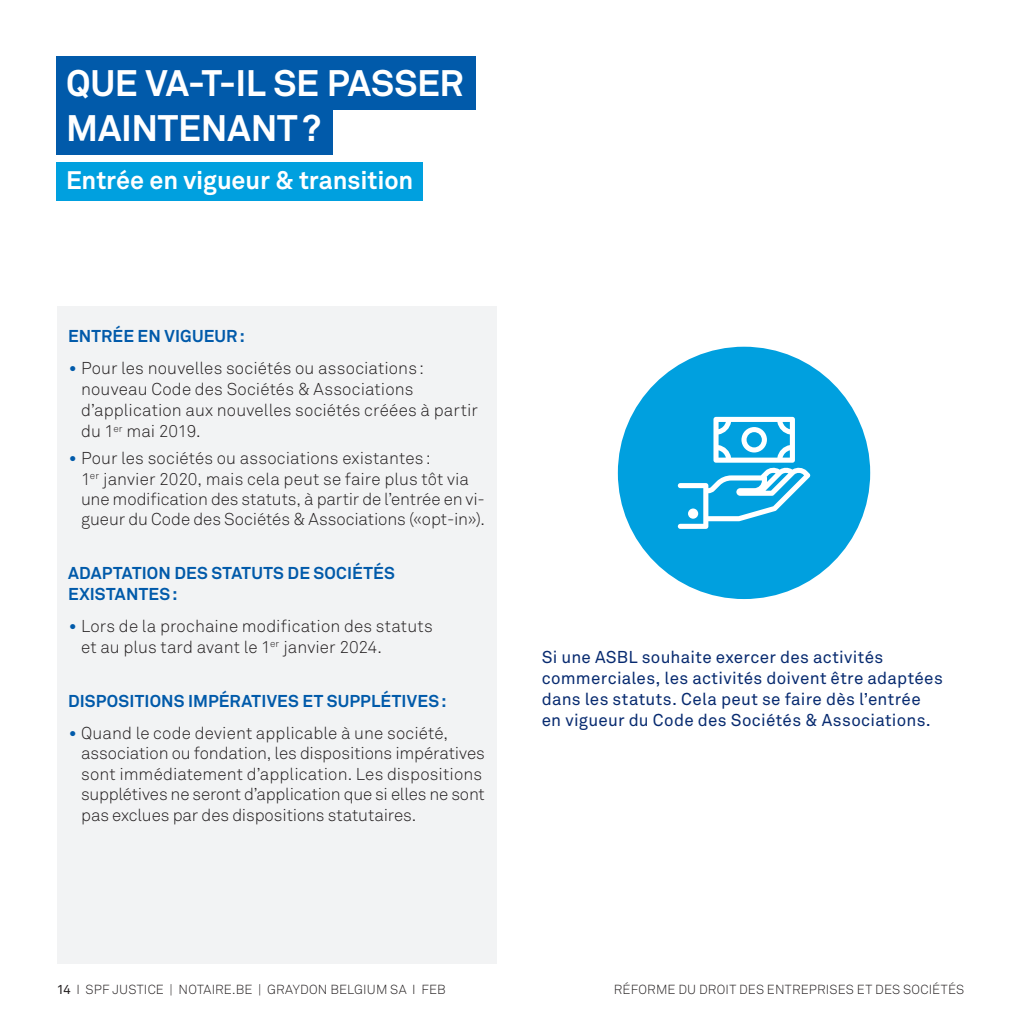
<style>
.page{position:relative;width:1021px;height:1021px;background:#fff}
.page>*{position:absolute;margin:0;border:0;box-sizing:border-box;transform-origin:0 0}
.CODE_TITRE-01{font:700 36.4px "Akkurat";letter-spacing:-.005em;color:#fff}
.CODE_SOUS_TITRE{font:700 25px "Akkurat";letter-spacing:-.005em;color:#fff}
.CODE_BODY_BULLET{font:300 17px/20.4px "Akkurat";color:#231f20}
.CODE_BODY{font:17px/21px "Akkurat";letter-spacing:.015em;color:#082b70}
.CODE_TITRE_BODY{font:700 17px/21px "Akkurat";letter-spacing:.01em;color:#015aaa}
.t1{font:300 13px "Akkurat";letter-spacing:.015em;color:#231f20}
.s1{font-size:22px;color:#015aaa}
.s2{font-weight:400}
</style>
<div class="page">
<div style="left:57px;top:306px;width:439px;height:658px;background:#f2f3f4"></div>
<div style="left:618px;top:347px;width:252px;height:252px;background:#00a0df;border-radius:50%"></div>
<svg style="left:677px;top:417px;width:133px;height:112px"></svg>
<div style="left:57px;top:57px;width:419px;height:53px;background:#015aaa"></div>
<div style="left:57px;top:104px;width:276px;height:51px;background:#015aaa"></div>
<div style="left:57px;top:162px;width:366px;height:39px;background:#00a0df"></div>
<p class="CODE_TITRE-01" style="left:66px;top:61px;width:399px">QUE VA-T-IL SE PASSER</p>
<p class="CODE_TITRE-01" style="left:66px;top:106px;width:257px">MAINTENANT?</p>
<p class="CODE_SOUS_TITRE" style="left:66px;top:164px;width:349px">Entrée en vigueur &amp; transition</p>
<p class="CODE_TITRE_BODY" style="left:68px;top:326px;width:178px">ENTRÉE EN VIGUEUR:</p>
<p class="CODE_BODY_BULLET" style="left:81px;top:358px;width:398px;line-height:21px;text-indent:-13px"><span class="s1">•</span> Pour les nouvelles sociétés ou associations: nouveau Code des Sociétés &amp; Associations d’application aux nouvelles sociétés créées à partir du 1<sup>er</sup> mai 2019.</p>
<p class="CODE_BODY_BULLET" style="left:81px;top:448px;width:405px;text-indent:-13px"><span class="s1">•</span> Pour les sociétés ou associations existantes:<br>1<sup>er</sup> janvier 2020, mais cela peut se faire plus tôt via une modification des statuts, à partir de l’entrée en vi&shy;gueur du Code des Sociétés &amp; Associations («opt-in»).</p>
<p class="CODE_TITRE_BODY" style="left:68px;top:562px;width:328px">ADAPTATION DES STATUTS DE SOCIÉTÉS<br>EXISTANTES:</p>
<p class="CODE_BODY_BULLET" style="left:81px;top:616px;width:353px;line-height:21px;text-indent:-13px"><span class="s1">•</span> Lors de la prochaine modification des statuts et au plus tard avant le 1<sup>er</sup> janvier 2024.</p>
<p class="CODE_TITRE_BODY" style="left:68px;top:690px;width:380px">DISPOSITIONS IMPÉRATIVES ET SUPPLÉTIVES:</p>
<p class="CODE_BODY_BULLET" style="left:81px;top:723px;width:405px;text-indent:-13px"><span class="s1">•</span> Quand le code devient applicable à une société, association ou fondation, les dispositions impératives sont immédiatement d’application. Les dispositions supplétives ne seront d’application que si elles ne sont pas exclues par des dispositions statutaires.</p>
<p class="CODE_BODY" style="left:541px;top:647px;width:402px">Si une ASBL souhaite exercer des activités commerciales, les activités doivent être adaptées dans les statuts. Cela peut se faire dès l’entrée en vigueur du Code des Sociétés &amp; Associations.</p>
<p class="t1" style="left:57px;top:982px;width:390px"><span class="s2">14</span> I SPF JUSTICE | NOTAIRE.BE | GRAYDON BELGIUM SA I FEB</p>
<p class="t1" style="left:614px;top:982px;width:352px">RÉFORME DU DROIT DES ENTREPRISES ET DES SOCIÉTÉS</p>
</div>
